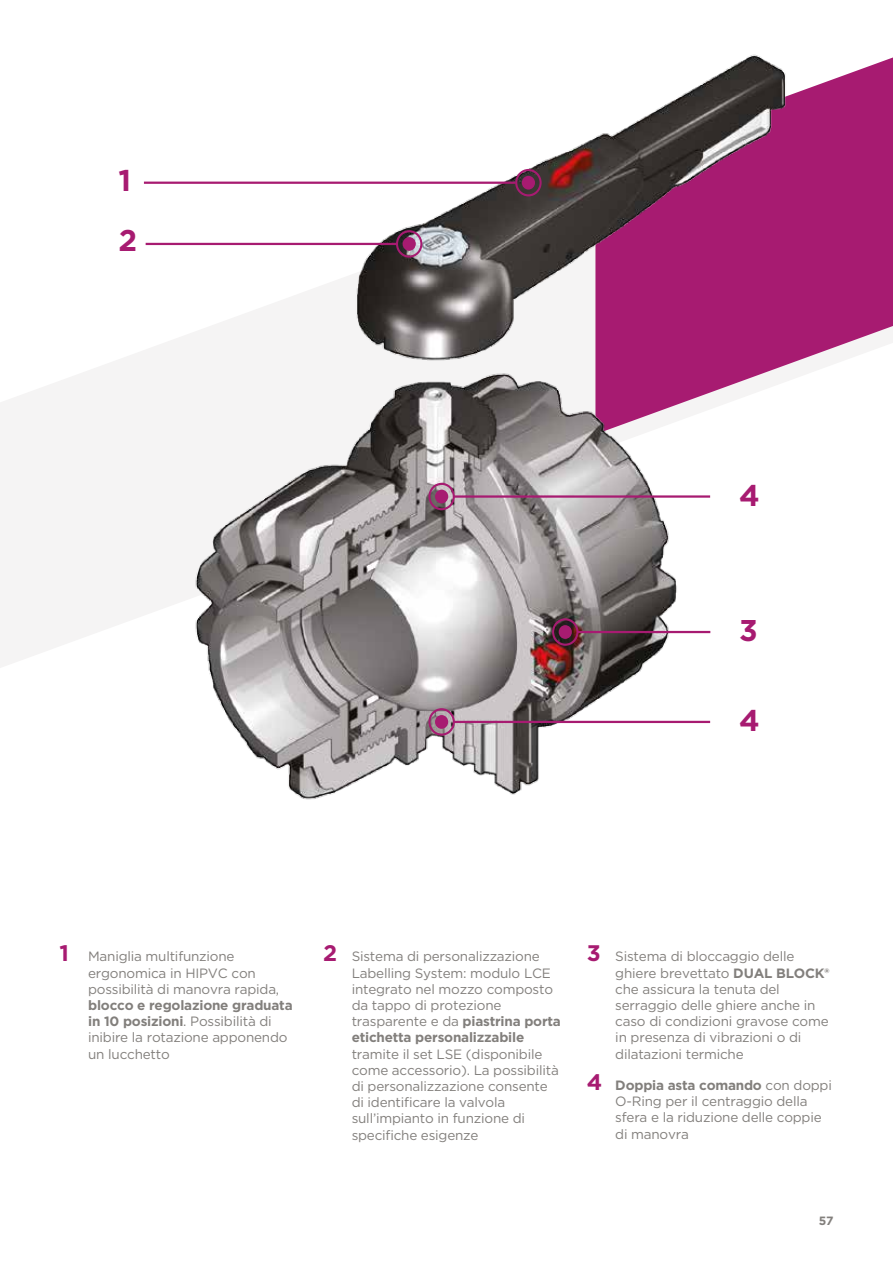
<style>
.page{position:relative;width:893px;height:1263px;background:#fff}
.page>*{position:absolute;margin:0;border:0;box-sizing:border-box;transform-origin:0 0}
.t1{font:700 30px/60px "Gotham";color:#a71b71}
.t2{font:13.5px/16.2px "Gotham";letter-spacing:-.015em;color:#827f7c}
.t3{font:700 12px "Gotham";color:#827f7c}
.s1{font-weight:700;font-size:22.5px;color:#a71b71}
.s2{font-weight:700}
</style>
<div class="page">
<svg style="left:0;top:181px;width:186px;height:487px;fill:#f5f4f4"></svg>
<svg style="left:810px;top:57px;width:83px;height:315px;background:#b33c85"></svg>
<img style="left:186px;top:54px;width:624px;height:746px">
<svg style="left:515px;top:169px;width:27px;height:27px"></svg>
<div style="left:522px;top:176px;width:13px;height:14px;background:#a71b71;border-radius:50%"></div>
<hr style="left:144px;top:182px;width:372px;height:2px;background:#a71b71">
<svg style="left:396px;top:230px;width:26px;height:28px"></svg>
<div style="left:403px;top:237px;width:13px;height:14px;background:#a71b71;border-radius:50%"></div>
<hr style="left:146px;top:243px;width:251px;height:2px;background:#a71b71">
<svg style="left:552px;top:618px;width:26px;height:28px"></svg>
<div style="left:559px;top:625px;width:13px;height:14px;background:#a71b71;border-radius:50%"></div>
<hr style="left:577px;top:631px;width:133px;height:2px;background:#a71b71">
<svg style="left:428px;top:708px;width:27px;height:28px"></svg>
<div style="left:435px;top:715px;width:13px;height:14px;background:#a71b71;border-radius:50%"></div>
<hr style="left:453px;top:721px;width:257px;height:2px;background:#a71b71">
<svg style="left:428px;top:483px;width:27px;height:27px"></svg>
<div style="left:435px;top:490px;width:13px;height:13px;background:#a71b71;border-radius:50%"></div>
<hr style="left:453px;top:495px;width:257px;height:3px;background:#a71b71">
<h1 class="t1" style="left:118px;top:150px;width:20px">1<br>2</h1>
<h1 class="t1" style="left:739px;top:465px;width:22px">4</h1>
<h1 class="t1" style="left:739px;top:600px;width:20px">3</h1>
<h1 class="t1" style="left:739px;top:690px;width:22px">4</h1>
<p class="t2" style="left:88px;top:948px;width:193px;text-indent:-28px"><span class="s1">1</span> Maniglia multifunzione ergonomica in HIPVC con possibilità di manovra rapida,</p>
<p class="t2" style="left:88px;top:997px;width:206px"><span class="s2">blocco e regolazione graduata in 10 posizioni</span>. Possibilità di inibire la rotazione apponendo un lucchetto</p>
<p class="t2" style="left:352px;top:948px;width:211px;text-indent:-28px"><span class="s1">2</span> Sistema di personalizzazione<br>Labelling System: modulo LCE integrato nel mozzo composto da tappo di protezione trasparente e da <span class="s2">piastrina porta etichetta personalizzabile</span></p>
<p class="t2" style="left:352px;top:1045px;width:209px">tramite il set LSE (disponibile come accessorio). La possibilità di personalizzazione consente di identificare la valvola sull’impianto in funzione di specifiche esigenze</p>
<p class="t2" style="left:615px;top:948px;width:216px;text-indent:-28px"><span class="s1">3</span> Sistema di bloccaggio delle ghiere brevettato <span class="s2">DUAL BLOCK® </span>che assicura la tenuta del serraggio delle ghiere anche in caso di condizioni gravose come in presenza di vibrazioni o di dilatazioni termiche</p>
<p class="t2" style="left:615px;top:1077px;width:218px;text-indent:-28px"><span class="s1">4</span> <span class="s2">Doppia asta comando</span> con doppi<br>O-Ring per il centraggio della sfera e la riduzione delle coppie di manovra</p>
<p class="t3" style="left:819px;top:1212px;width:16px">57</p>
</div>
